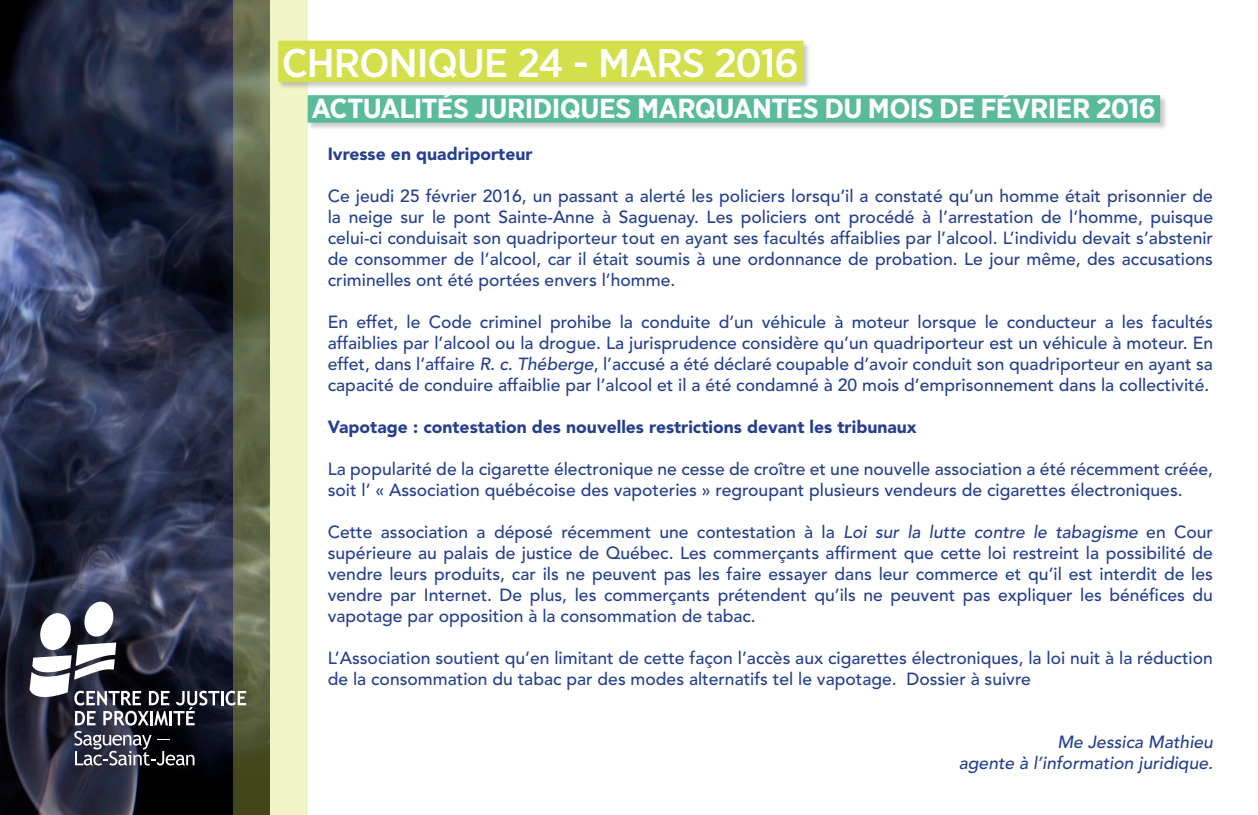
<style>
.page{position:relative;width:1258px;height:815px;background:#fff}
.page>*{position:absolute;margin:0;border:0;box-sizing:border-box;transform-origin:0 0}
.RCN__Titre_N1{font:500 40px "Gotham Narrow";letter-spacing:-.025em;color:#fff;scale:1.06 1}
.RCN__Titre_N2{font:700 27.5px "Gotham Narrow";letter-spacing:-.02em;color:#fff;scale:1.06 1}
.t1{font:500 17.5px/21px "Avenir LT Std";color:#253f8e;text-align:justify}
.t2{font:900 17.5px "Avenir LT Std";color:#253f8e}
.t3{font:italic 500 17.5px "Avenir LT Std";color:#253f8e}
.s1{font-style:italic}
</style>
<div class="page">
<img style="left:0;top:0;width:233px;height:815px">
<svg style="left:233px;top:0;width:75px;height:815px;background:#abb089"></svg>
<div style="left:277px;top:41px;width:534px;height:49px;background:#231f20;opacity:.23"></div>
<div style="left:278px;top:41px;width:525px;height:41px;background:#d4df4c"></div>
<div style="left:307px;top:93px;width:860px;height:38px;background:#231f20;opacity:.23"></div>
<div style="left:308px;top:95px;width:852px;height:28px;background:#59bb9a"></div>
<div style="left:29px;top:602px;width:224px;height:171px;background:#231f20;opacity:.23"></div>
<svg style="left:30px;top:602px;width:216px;height:163px"></svg>
<p class="RCN__Titre_N1" style="left:282px;top:38px;width:489px">CHRONIQUE 24 - MARS 2016</p>
<p class="RCN__Titre_N2" style="left:311px;top:90px;width:798px">ACTUALITÉS JURIDIQUES MARQUANTES DU MOIS DE FÉVRIER 2016</p>
<p class="t2" style="left:328px;top:143px;width:206px">Ivresse en quadriporteur</p>
<p class="t1" style="left:328px;top:185px;width:887px">Ce jeudi 25 février 2016, un passant a alerté les policiers lorsqu’il a constaté qu’un homme était prisonnier de la neige sur le pont Sainte-Anne à Saguenay. Les policiers ont procédé à l’arrestation de l’homme, puisque celui-ci conduisait son quadriporteur tout en ayant ses facultés affaiblies par l’alcool. L’individu devait s’abstenir de consommer de l’alcool, car il était soumis à une ordonnance de probation. Le jour même, des accusations criminelles ont été portées envers l’homme.</p>
<p class="t1" style="left:328px;top:311px;width:887px">En effet, le Code criminel prohibe la conduite d’un véhicule à moteur lorsque le conducteur a les facultés affaiblies par l’alcool ou la drogue. La jurisprudence considère qu’un quadriporteur est un véhicule à moteur. En effet, dans l’affaire <span class="s1">R. c. Théberge</span>, l’accusé a été déclaré coupable d’avoir conduit son quadriporteur en ayant sa capacité de conduire affaiblie par l’alcool et il a été condamné à 20 mois d’emprisonnement dans la collectivité.</p>
<p class="t2" style="left:328px;top:416px;width:590px">Vapotage : contestation des nouvelles restrictions devant les tribunaux</p>
<p class="t1" style="left:328px;top:458px;width:887px">La popularité de la cigarette électronique ne cesse de croître et une nouvelle association a été récemment créée, soit l’ « Association québécoise des vapoteries » regroupant plusieurs vendeurs de cigarettes électroniques.</p>
<p class="t1" style="left:328px;top:521px;width:887px">Cette association a déposé récemment une contestation à la <span class="s1">Loi sur la lutte contre le tabagisme</span> en Cour supérieure au palais de justice de Québec. Les commerçants affirment que cette loi restreint la possibilité de vendre leurs produits, car ils ne peuvent pas les faire essayer dans leur commerce et qu’il est interdit de les vendre par Internet. De plus, les commerçants prétendent qu’ils ne peuvent pas expliquer les bénéfices du vapotage par opposition à la consommation de tabac.</p>
<p class="t1" style="left:328px;top:647px;width:887px">L’Association soutient qu’en limitant de cette façon l’accès aux cigarettes électroniques, la loi nuit à la réduction de la consommation du tabac par des modes alternatifs tel le vapotage. Dossier à suivre</p>
<p class="t3" style="left:1057px;top:731px;width:157px">Me Jessica Mathieu</p>
<p class="t3" style="left:959px;top:752px;width:256px">agente à l’information juridique.</p>
</div>
